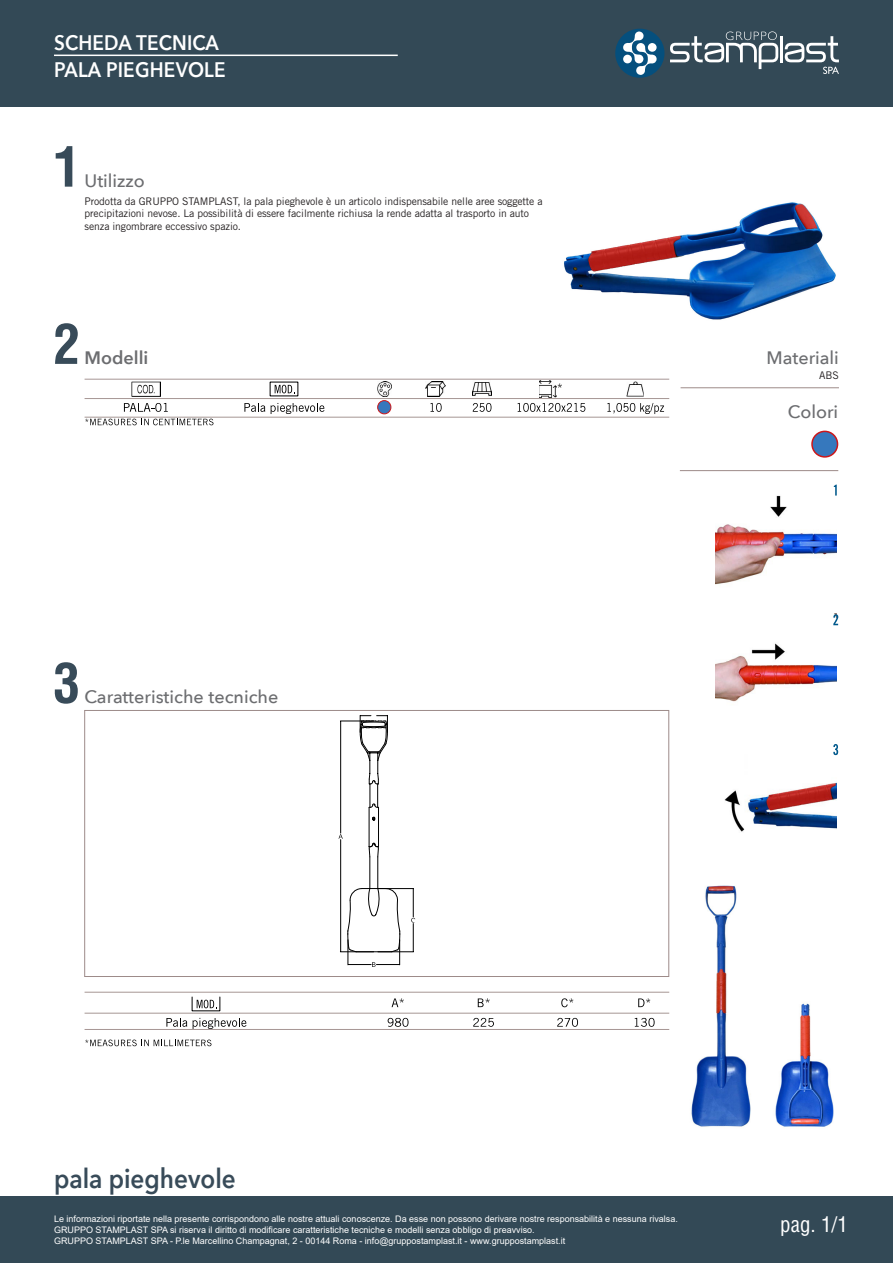
<style>
.page{position:relative;width:893px;height:1263px;background:#fff}
.page>*{position:absolute;margin:0;border:0;box-sizing:border-box;transform-origin:0 0}
.t1{font:700 condensed 54px "Helvetica CE";color:#384b59}
.t2{font:600 27px "Avenir Next";color:#384b59;scale:.9 1}
.t3{font:600 21px "Avenir Next";letter-spacing:.01em;color:#fff;scale:.9 1}
.t4{font:condensed 21px "Helvetica";color:#fff}
.t5{font:500 18px "Avenir Next";color:#6c6d70}
.t6{font:600 18px "Avenir Next";color:#6c6d70}
.t7{font:10.5px "Trade Gothic LT Std";letter-spacing:-.01em;color:#231f20}
.t8{font:9px "Arial";color:#fff}
</style>
<div class="page">
<div style="left:0;top:1197px;width:893px;height:66px;background:#334956"></div>
<div style="left:0;top:0;width:893px;height:106px;background:#334956"></div>
<div style="left:615px;top:29px;width:49px;height:49px;background:#054f7d;border-radius:50%"></div>
<hr style="left:780px;top:36px;width:3px;height:26px;background:#fff">
<svg style="left:670px;top:31px;width:108px;height:38px"></svg>
<svg style="left:623px;top:31px;width:34px;height:44px"></svg>
<div style="left:648px;top:43px;width:9px;height:9px;background:#fff;border-radius:50%"></div>
<div style="left:623px;top:55px;width:9px;height:8px;background:#fff;border-radius:50%"></div>
<svg style="left:785px;top:36px;width:54px;height:38px"></svg>
<hr style="left:54px;top:55px;width:344px;height:1px;background:#fff">
<hr style="left:680px;top:470px;width:158px;height:1px;background:#9d8b89">
<hr style="left:681px;top:387px;width:158px;height:1px;background:#9d8b89">
<img style="left:564px;top:202px;width:272px;height:118px">
<div style="left:812px;top:431px;width:25px;height:26px;background:#3678bd;border-radius:50%"></div>
<div style="left:811px;top:431px;width:27px;height:27px;border:2px solid #cc171a;border-radius:50%"></div>
<img style="left:132px;top:382px;width:28px;height:14px">
<svg style="left:275px;top:385px;width:20px;height:8px"></svg>
<img style="left:377px;top:382px;width:15px;height:14px">
<img style="left:426px;top:382px;width:19px;height:14px">
<img style="left:472px;top:382px;width:20px;height:14px">
<img style="left:539px;top:380px;width:18px;height:18px">
<svg style="left:558px;top:384px;width:4px;height:4px"></svg>
<img style="left:626px;top:382px;width:18px;height:14px">
<svg style="left:124px;top:403px;width:44px;height:9px"></svg>
<svg style="left:244px;top:403px;width:21px;height:9px"></svg>
<svg style="left:271px;top:403px;width:53px;height:11px"></svg>
<svg style="left:430px;top:403px;width:12px;height:9px"></svg>
<svg style="left:473px;top:403px;width:18px;height:9px"></svg>
<svg style="left:518px;top:403px;width:67px;height:9px"></svg>
<svg style="left:607px;top:403px;width:57px;height:11px"></svg>
<svg style="left:85px;top:419px;width:128px;height:6px"></svg>
<hr style="left:85px;top:417px;width:584px;height:1px;background:#a69694">
<div style="left:378px;top:401px;width:13px;height:13px;background:#3678bd;border-radius:50%"></div>
<div style="left:377px;top:400px;width:14px;height:14px;border:1px solid #cc171a;border-radius:50%"></div>
<hr style="left:85px;top:398px;width:584px;height:1px;background:#a69694">
<hr style="left:85px;top:379px;width:584px;height:1px;background:#a69694">
<svg style="left:197px;top:1000px;width:20px;height:8px"></svg>
<svg style="left:392px;top:998px;width:12px;height:9px"></svg>
<svg style="left:478px;top:998px;width:12px;height:9px"></svg>
<svg style="left:561px;top:998px;width:12px;height:9px"></svg>
<svg style="left:638px;top:998px;width:12px;height:9px"></svg>
<svg style="left:166px;top:1018px;width:21px;height:9px"></svg>
<svg style="left:193px;top:1018px;width:53px;height:11px"></svg>
<svg style="left:388px;top:1018px;width:20px;height:9px"></svg>
<svg style="left:473px;top:1018px;width:21px;height:9px"></svg>
<svg style="left:557px;top:1018px;width:21px;height:9px"></svg>
<svg style="left:635px;top:1018px;width:20px;height:9px"></svg>
<svg style="left:85px;top:1039px;width:126px;height:7px"></svg>
<hr style="left:85px;top:1029px;width:584px;height:1px;background:#a69694">
<hr style="left:85px;top:1013px;width:584px;height:1px;background:#a69694">
<hr style="left:85px;top:992px;width:584px;height:1px;background:#a69694">
<hr style="left:378px;top:888px;width:36px;height:1px;background:#000">
<hr style="left:378px;top:951px;width:36px;height:1px;background:#000">
<svg style="left:411px;top:888px;width:4px;height:63px"></svg>
<svg style="left:338px;top:715px;width:62px;height:252px"></svg>
<div style="left:84px;top:710px;width:585px;height:267px;border:1px solid #9d8b89"></div>
<img style="left:716px;top:484px;width:121px;height:101px">
<img style="left:716px;top:613px;width:121px;height:89px">
<img style="left:724px;top:755px;width:113px;height:77px">
<svg style="left:834px;top:485px;width:3px;height:11px"></svg>
<svg style="left:833px;top:614px;width:5px;height:11px"></svg>
<svg style="left:833px;top:744px;width:5px;height:11px"></svg>
<img style="left:691px;top:885px;width:60px;height:242px">
<img style="left:775px;top:1003px;width:59px;height:124px">
<p class="t3" style="left:54px;top:24px;width:185px">SCHEDA TECNICA</p>
<p class="t3" style="left:54px;top:51px;width:192px">PALA PIEGHEVOLE</p>
<p class="t1" style="left:53px;top:133px;width:28px">1</p>
<p class="t5" style="left:85px;top:165px;width:62px">Utilizzo</p>
<p class="t7" style="left:85px;top:195px;width:460px">Prodotta da GRUPPO STAMPLAST, la pala pieghevole è un articolo indispensabile nelle aree soggette a</p>
<p class="t7" style="left:85px;top:207px;width:446px">precipitazioni nevose. La possibilità di essere facilmente richiusa la rende adatta al trasporto in auto</p>
<p class="t7" style="left:85px;top:220px;width:158px">senza ingombrare eccessivo spazio.</p>
<p class="t1" style="left:53px;top:310px;width:28px">2</p>
<p class="t6" style="left:85px;top:342px;width:65px">Modelli</p>
<p class="t1" style="left:53px;top:649px;width:28px">3</p>
<p class="t5" style="left:85px;top:681px;width:195px">Caratteristiche tecniche</p>
<p class="t5" style="left:767px;top:342px;width:74px">Materiali</p>
<p class="t7" style="left:819px;top:369px;width:21px">ABS</p>
<p class="t5" style="left:788px;top:396px;width:52px">Colori</p>
<p class="t2" style="left:54px;top:1155px;width:203px">pala pieghevole</p>
<p class="t8" style="left:54px;top:1213px;width:625px">Le informazioni riportate nella presente corrispondono alle nostre attuali conoscenze. Da esse non possono derivare nostre responsabilità e nessuna rivalsa.</p>
<p class="t8" style="left:54px;top:1224px;width:482px">GRUPPO STAMPLAST SPA si riserva il diritto di modificare caratteristiche tecniche e modelli senza obbligo di preavviso.</p>
<p class="t8" style="left:54px;top:1235px;width:513px">GRUPPO STAMPLAST SPA - P.le Marcellino Champagnat, 2 - 00144 Roma - info@gruppostamplast.it - www.gruppostamplast.it</p>
<p class="t4" style="left:780px;top:1211px;width:69px">pag. 1/1</p>
</div>
